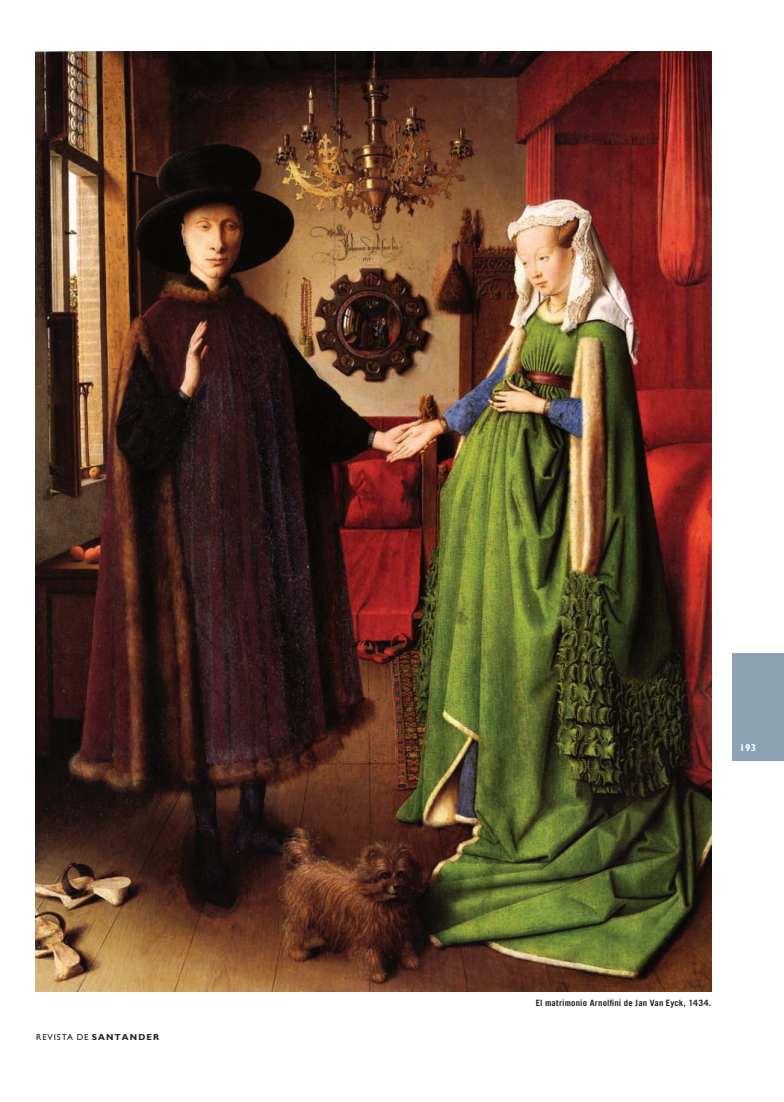
<style>
.page{position:relative;width:784px;height:1102px;background:#fff}
.page>*{position:absolute;margin:0;border:0;box-sizing:border-box;transform-origin:0 0}
.t1{font:700 10px "Gill Sans Std";color:#fff}
.t2{font:700 8.75px "Trade Gothic LT Std";letter-spacing:.02em;color:#231f20}
.t3{font:8.75px "Gill Sans Std";letter-spacing:.1em;color:#231f20}
.s1{font-weight:700}
</style>
<div class="page">
<div style="left:732px;top:653px;width:51px;height:107px;background:#8aa2b1"></div>
<img style="left:36px;top:51px;width:674px;height:940px">
<p class="t3" style="left:36px;top:1032px;width:124px">REVISTA DE <span class="s1">SANTANDER</span></p>
<p class="t1" style="left:739px;top:741px;width:18px">193</p>
<p class="t2" style="left:535px;top:997px;width:177px">El matrimonio Arnolfini de Jan Van Eyck, 1434.</p>
</div>
